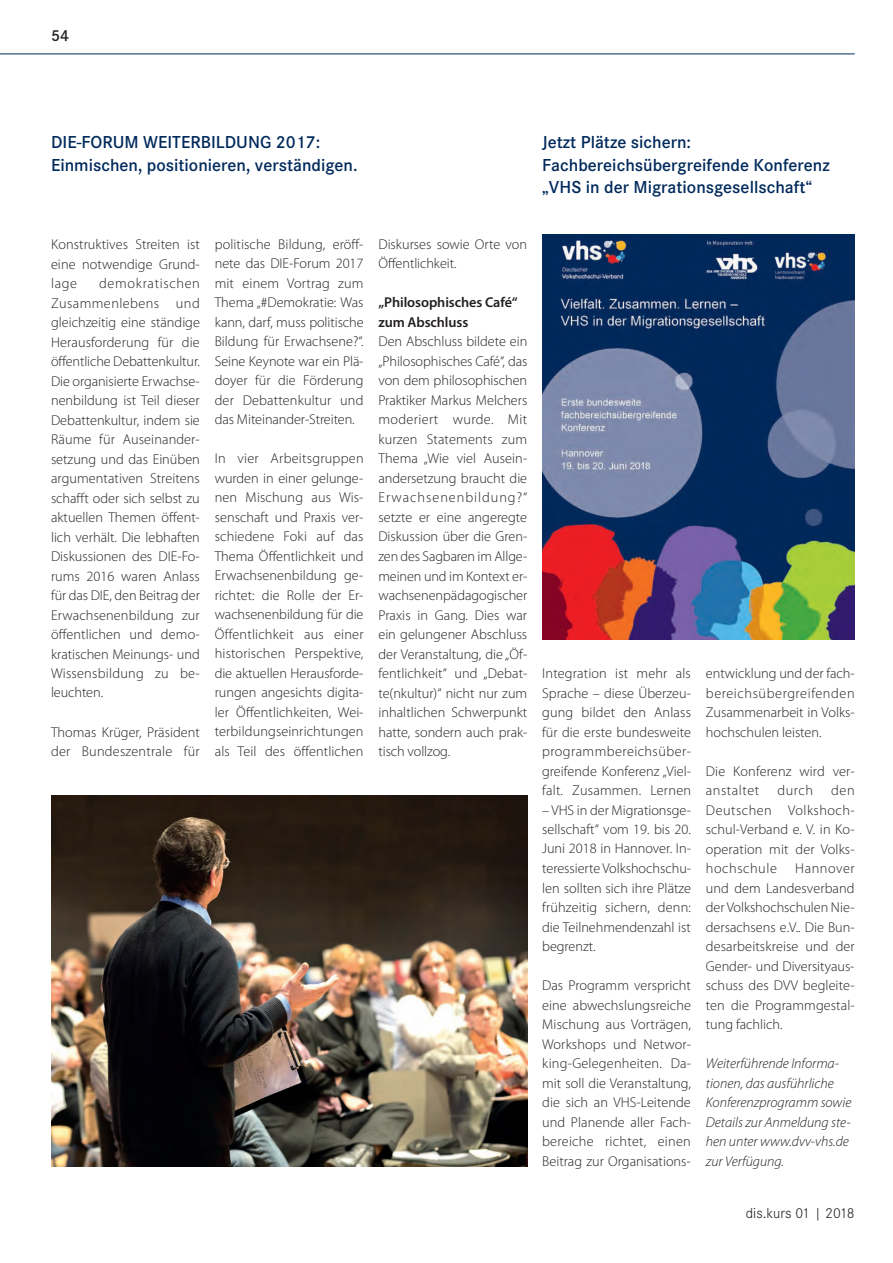
<style>
.page{position:relative;width:893px;height:1263px;background:#fff}
.page>*{position:absolute;margin:0;border:0;box-sizing:border-box;transform-origin:0 0}
._03B-ZUE-Kurznotiert{font:600 18px/22.5px "Corporate S";color:#002a5c}
.t1{font:600 16.5px "Corporate S";color:#231f20}
.t2{font:300 15px "Corporate S";color:#231f20}
._13A-kurznotiert{font:300 14.25px/19.5px "Myriad Pro";letter-spacing:.005em;color:#231f20;text-align:justify}
._02A-kurzn-linksb{font:italic 300 14.25px/19.5px "Myriad Pro";color:#231f20}
._13A-kurznotiert-2{font:600 14.25px/19.5px "Myriad Pro";letter-spacing:-.005em;color:#231f20}
</style>
<div class="page">
<hr style="left:0;top:54px;width:855px;height:1px;background:#002a5c">
<img style="left:51px;top:795px;width:476px;height:371px">
<img style="left:542px;top:235px;width:313px;height:404px">
<p class="t1" style="left:51px;top:26px;width:20px">54</p>
<p class="_03B-ZUE-Kurznotiert" style="left:51px;top:131px;width:308px">DIE-FORUM WEITERBILDUNG 2017:<br>Einmischen, positionieren, verständigen.</p>
<p class="_03B-ZUE-Kurznotiert" style="left:542px;top:131px;width:289px">Jetzt Plätze sichern:<br>Fachbereichsübergreifende Konferenz „VHS in der Migrationsgesellschaft“</p>
<p class="_13A-kurznotiert" style="left:51px;top:234px;width:150px">Konstruktives Streiten ist eine notwendige Grund&shy;lage</p>
<p class="_13A-kurznotiert" style="left:51px;top:273px;width:150px;text-indent:48px">demokratischen Zusammenlebens und gleichzeitig eine ständige Herausforderung für die öffentliche Debattenkultur.<br>Die organisierte Erwachse&shy;nenbildung ist Teil dieser Debattenkultur, indem sie Räume für Auseinander&shy;setzung und das Einüben argumentativen Streitens schafft oder sich selbst zu aktuellen Themen öffent&shy;lich verhält. Die lebhaften Diskussionen des DIE-Fo&shy;rums 2016 waren Anlass für das DIE, den Beitrag der Erwachsenenbildung zur öffentlichen und demo&shy;kratischen Meinungs- und Wissensbildung zu be&shy;leuchten.</p>
<p class="_13A-kurznotiert" style="left:51px;top:722px;width:150px">Thomas Krüger, Präsident der Bundeszentrale für</p>
<p class="_13A-kurznotiert" style="left:215px;top:234px;width:150px">politische Bildung, eröff&shy;nete das DIE-Forum 2017 mit einem Vortrag zum Thema „#Demokratie: Was kann, darf, muss politische Bildung für Erwachsene?“.<br>Seine Keynote war ein Plä&shy;doyer für die Förderung der Debattenkultur und das Miteinander-Streiten.</p>
<p class="_13A-kurznotiert" style="left:215px;top:449px;width:150px">In vier Arbeitsgruppen wurden in einer gelunge&shy;nen Mischung aus Wis&shy;senschaft und Praxis ver&shy;schiedene Foki auf das Thema Öffentlichkeit und Erwachsenenbildung ge&shy;richtet: die Rolle der Er&shy;wachsenenbildung für die Öffentlichkeit aus einer historischen Perspektive, die aktuellen Herausforde&shy;rungen angesichts digita&shy;ler Öffentlichkeiten, Wei&shy;terbildungseinrichtungen als Teil des öffentlichen</p>
<p class="_13A-kurznotiert" style="left:378px;top:234px;width:150px">Diskurses sowie Orte von<br>Öffentlichkeit.</p>
<p class="_13A-kurznotiert-2" style="left:378px;top:293px;width:141px">„Philosophisches Café“ zum Abschluss</p>
<p class="_13A-kurznotiert" style="left:378px;top:332px;width:150px">Den Abschluss bildete ein „Philosophisches Café“, das von dem philosophischen Praktiker Markus Melchers moderiert wurde. Mit kurzen Statements zum Thema „Wie viel Ausein&shy;andersetzung braucht die Erwachsenenbildung?“ setzte er eine angeregte Diskussion über die Gren&shy;zen des Sagbaren im Allge&shy;meinen und im Kontext er&shy;wachsenenpädagogischer Praxis in Gang. Dies war ein gelungener Abschluss der Veranstaltung, die „Öf&shy;fentlichkeit“ und „Debat&shy;te(nkultur)“ nicht nur zum inhaltlichen Schwerpunkt hatte, sondern auch prak&shy;tisch vollzog.</p>
<p class="_13A-kurznotiert" style="left:542px;top:663px;width:150px">Integration ist mehr als Sprache – diese Überzeu&shy;gung bildet den Anlass für die erste bundesweite programmbereichsüber&shy;greifende Konferenz „Viel&shy;falt. Zusammen. Lernen</p>
<p class="_13A-kurznotiert" style="left:542px;top:800px;width:150px">– VHS in der Migrationsge&shy;sellschaft“ vom 19. bis 20.<br>Juni 2018 in Hannover. In&shy;teressierte Volkshochschu&shy;len sollten sich ihre Plätze frühzeitig sichern, denn: die Teilnehmendenzahl ist begrenzt.</p>
<p class="_13A-kurznotiert" style="left:542px;top:975px;width:150px">Das Programm verspricht eine abwechslungsreiche Mischung aus Vorträgen, Workshops und Networ&shy;king-Gelegenheiten. Da&shy;mit soll die Veranstaltung, die sich an VHS-Leitende und Planende aller Fach&shy;bereiche richtet, einen Beitrag zur Organisations-</p>
<p class="_13A-kurznotiert" style="left:706px;top:663px;width:150px">entwicklung und der fach&shy;bereichsübergreifenden Zusammenarbeit in Volks&shy;hochschulen leisten.</p>
<p class="_13A-kurznotiert" style="left:706px;top:761px;width:150px">Die Konferenz wird ver&shy;anstaltet</p>
<p class="_13A-kurznotiert" style="left:706px;top:780px;width:150px;text-indent:125px">den Deutschen Volkshoch&shy;schul-Verband e. V. in Ko&shy;operation mit der Volks&shy;hochschule</p>
<p class="_13A-kurznotiert" style="left:777px;top:780px;width:37px">durch</p>
<p class="_13A-kurznotiert" style="left:706px;top:858px;width:150px;text-indent:89px">Hannover und dem Landesverband der Volkshochschulen Nie&shy;dersachsens e.V.. Die Bun&shy;desarbeitskreise und der Gender- und Diversityaus&shy;schuss des DVV begleite&shy;ten die Programmgestal&shy;tung fachlich.</p>
<p class="_02A-kurzn-linksb" style="left:706px;top:1053px;width:147px">Weiterführende Informa&shy;tionen, das ausführliche<br>Konferenzprogramm sowie<br>Details zur Anmeldung ste&shy;hen unter www.dvv-vhs.de zur Verfügung.</p>
<p class="t2" style="left:746px;top:1204px;width:110px">dis.kurs 01 | 2018</p>
</div>
